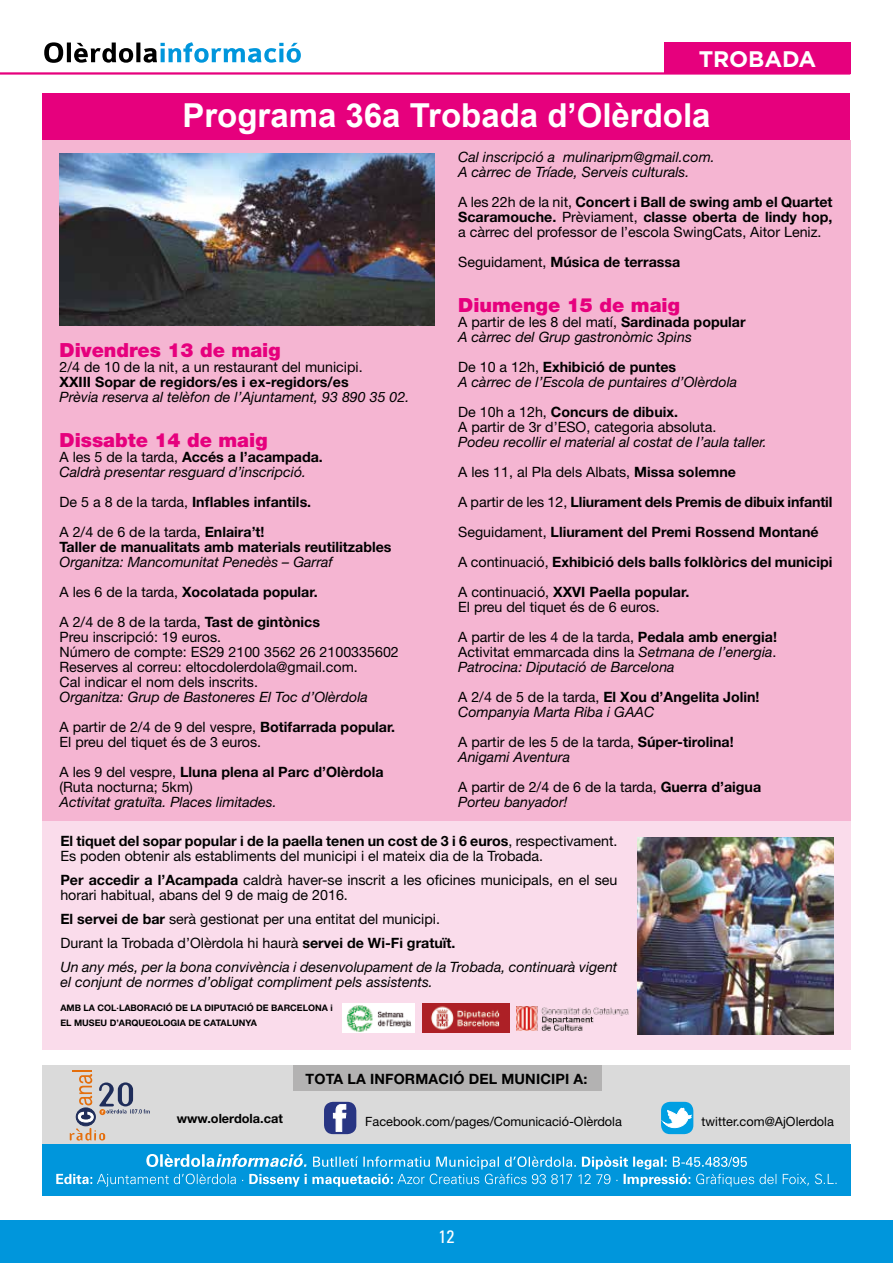
<style>
.page{position:relative;width:893px;height:1263px;background:#fff}
.page>*{position:absolute;margin:0;border:0;box-sizing:border-box;transform-origin:0 0}
.t1{font:700 33px "Arial";color:#fff}
.t2{font:700 22.5px "Gotham";letter-spacing:-.005em;color:#fff}
.t3{font:900 19.5px "Helvetica Neue";color:#e6007d}
.t4{font:condensed 18px "Univers";color:#fff}
.t5{font:14.25px/15px "Helvetica Neue";color:#000}
.t6{font:italic 14.25px/15px "Helvetica Neue";color:#000}
.t7{font:700 14.25px/30px "Helvetica Neue";color:#000}
.t8{font:12.75px "Helvetica Neue";color:#000}
.t9{font:700 12.75px "Helvetica Neue";color:#000}
.t10{font:700 9px/15px "Helvetica Neue";color:#000}
.s1{font-style:normal}
.s2{font-weight:700;font-style:normal}
.s3{font-weight:700}
.s4{font-weight:400}
.s5{font-weight:400;font-style:italic}
.s6{font-style:italic}
</style>
<div class="page">
<div style="left:0;top:1220px;width:893px;height:43px;background:#0096dc"></div>
<svg style="left:44px;top:42px;width:257px;height:21px"></svg>
<div style="left:43px;top:1065px;width:807px;height:80px;background:#dadada"></div>
<div style="left:324px;top:1102px;width:32px;height:32px;background:#283583;border-radius:9px"></div>
<svg style="left:333px;top:1104px;width:14px;height:28px"></svg>
<div style="left:661px;top:1102px;width:32px;height:32px;background:#009fe3;border-radius:9px"></div>
<svg style="left:663px;top:1107px;width:29px;height:21px"></svg>
<hr style="left:72px;top:1070px;width:20px;height:2px;background:#e46e0c">
<svg style="left:70px;top:1074px;width:80px;height:66px"></svg>
<div style="left:293px;top:1065px;width:309px;height:26px;background:#b3b2b2"></div>
<div style="left:43px;top:1145px;width:808px;height:51px;background:#0096dc"></div>
<svg style="left:56px;top:1154px;width:780px;height:33px"></svg>
<div style="left:43px;top:800px;width:808px;height:250px;background:#fadceb"></div>
<div style="left:43px;top:94px;width:807px;height:46px;background:#e6007d"></div>
<img style="left:637px;top:837px;width:196px;height:197px">
<div style="left:43px;top:140px;width:808px;height:681px;background:#f5b5d2"></div>
<img style="left:60px;top:154px;width:375px;height:171px">
<img style="left:517px;top:1006px;width:112px;height:25px">
<img style="left:422px;top:1003px;width:87px;height:30px">
<hr style="left:0;top:72px;width:850px;height:3px;background:#e6007d">
<div style="left:664px;top:43px;width:186px;height:31px;background:#e6007d"></div>
<div style="left:342px;top:1003px;width:73px;height:30px;background:#fff"></div>
<img style="left:346px;top:1005px;width:66px;height:27px">
<h2 class="t2" style="left:699px;top:46px;width:119px">TROBADA</h2>
<h1 class="t1" style="left:182px;top:94px;width:530px">Programa 36a Trobada d’Olèrdola</h1>
<h3 class="t3" style="left:60px;top:339px;width:223px">Divendres 13 de maig</h3>
<p class="t5" style="left:60px;top:360px;width:305px">2/4 de 10 de la nit, a un restaurant del municipi.</p>
<p class="t7" style="left:60px;top:367px;width:291px">XXIII Sopar de regidors/es i ex-regidors/es</p>
<p class="t6" style="left:60px;top:390px;width:351px">Prèvia reserva al telèfon de l’Ajuntament, 93 890 35 02.</p>
<h3 class="t3" style="left:60px;top:429px;width:210px">Dissabte 14 de maig</h3>
<p class="t6" style="left:60px;top:450px;width:265px"><span class="s1">A les 5 de la tarda,</span> <span class="s2">Accés a l’acampada.<br></span>Caldrà presentar resguard d’inscripció.</p>
<p class="t5" style="left:60px;top:487px;width:253px;line-height:30px">De 5 a 8 de la tarda, <span class="s3">Inflables infantils.<br></span>A 2/4 de 6 de la tarda, <span class="s3">Enlaira’t!</span></p>
<p class="t7" style="left:60px;top:532px;width:334px">Taller de manualitats amb materials reutilitzables</p>
<p class="t6" style="left:60px;top:547px;width:275px;line-height:30px">Organitza: Mancomunitat Penedès – Garraf<br><span class="s1">A les 6 de la tarda,</span> <span class="s2">Xocolatada popular.<br></span><span class="s1">A 2/4 de 8 de la tarda,</span> <span class="s2">Tast de gintònics</span></p>
<p class="t5" style="left:60px;top:630px;width:341px">Preu inscripció: 19 euros.<br>Número de compte: ES29 2100 3562 26 2100335602<br>Reserves al correu: eltocdolerdola@gmail.com.<br>Cal indicar el nom dels inscrits.</p>
<p class="t6" style="left:60px;top:682px;width:337px;line-height:30px">Organitza: Grup de Bastoneres El Toc d’Olèrdola<br><span class="s1">A partir de 2/4 de 9 del vespre,</span> <span class="s2">Botifarrada popular.</span></p>
<p class="t5" style="left:60px;top:727px;width:326px;line-height:30px">El preu del tiquet és de 3 euros.<br>A les 9 del vespre, <span class="s3">Lluna plena al Parc d’Olèrdola</span></p>
<p class="t5" style="left:60px;top:780px;width:135px">(Ruta nocturna; 5km)</p>
<p class="t6" style="left:60px;top:795px;width:219px">Activitat gratuïta. Places limitades.</p>
<p class="t6" style="left:458px;top:149px;width:258px">Cal inscripció a mulinaripm@gmail.com.<br>A càrrec de Tríade, Serveis culturals.</p>
<p class="t5" style="left:458px;top:194px;width:376px;text-align:justify">A les 22h de la nit, <span class="s3">Concert i Ball de swing amb el Quartet Scaramouche.</span> Prèviament, <span class="s3">classe oberta de lindy hop, </span>a càrrec del professor de l’escola SwingCats, Aitor Leniz.</p>
<p class="t7" style="left:458px;top:247px;width:224px"><span class="s4">Seguidament,</span> Música de terrassa</p>
<h3 class="t3" style="left:458px;top:294px;width:223px">Diumenge 15 de maig</h3>
<p class="t6" style="left:458px;top:314px;width:289px"><span class="s1">A partir de les 8 del matí,</span> <span class="s2">Sardinada popular<br></span>A càrrec del Grup gastronòmic 3pins</p>
<p class="t6" style="left:458px;top:359px;width:281px"><span class="s1">De 10 a 12h,</span> <span class="s2">Exhibició de puntes<br></span>A càrrec de l’Escola de puntaires d’Olèrdola</p>
<p class="t5" style="left:458px;top:404px;width:260px">De 10h a 12h, <span class="s3">Concurs de dibuix.<br></span>A partir de 3r d’ESO, categoria absoluta.</p>
<p class="t7" style="left:458px;top:427px;width:376px"><span class="s5">Podeu recollir el material al costat de l’aula taller.<br></span><span class="s4">A les 11, al Pla dels Albats,</span> Missa solemne<br><span class="s4">A partir de les 12,</span> Lliurament dels Premis de dibuix infantil <span class="s4">Seguidament,</span> Lliurament del Premi Rossend Montané<br><span class="s4">A continuació,</span> Exhibició dels balls folklòrics del municipi <span class="s4">A continuació,</span> XXVI Paella popular.</p>
<p class="t5" style="left:458px;top:592px;width:320px;line-height:30px">El preu del tiquet és de 6 euros.<br>A partir de les 4 de la tarda, <span class="s3">Pedala amb energia!</span></p>
<p class="t6" style="left:458px;top:644px;width:320px"><span class="s1">Activitat emmarcada dins la</span> Setmana de l’energia<span class="s1">.<br></span>Patrocina: Diputació de Barcelona</p>
<p class="t6" style="left:458px;top:689px;width:303px"><span class="s1">A 2/4 de 5 de la tarda,</span> <span class="s2">El Xou d’Angelita Jolin!<br></span>Companyia Marta Riba i GAAC</p>
<p class="t5" style="left:458px;top:734px;width:277px">A partir de les 5 de la tarda, <span class="s3">Súper-tirolina!<br></span><span class="s6">Anigami Aventura</span></p>
<p class="t5" style="left:458px;top:779px;width:304px">A partir de 2/4 de 6 de la tarda, <span class="s3">Guerra d’aigua<br></span><span class="s6">Porteu banyador!</span></p>
<p class="t5" style="left:60px;top:834px;width:559px"><span class="s3">El tiquet del sopar popular i de la paella tenen un cost de 3 i 6 euros</span>, respectivament.<br>Es poden obtenir als establiments del municipi i el mateix dia de la Trobada.</p>
<p class="t5" style="left:60px;top:873px;width:559px"><span class="s3">Per accedir a l’Acampada</span> caldrà haver-se inscrit a les oficines municipals, en el seu horari habitual, abans del 9 de maig de 2016.</p>
<p class="t6" style="left:60px;top:907px;width:558px;line-height:24px"><span class="s2">El servei de bar</span> <span class="s1">serà gestionat per una entitat del municipi.<br>Durant la Trobada d’Olèrdola hi haurà</span> <span class="s2">servei de Wi-Fi gratuït.<br></span>Un any més, per la bona convivència i desenvolupament de la Trobada, continuarà vigent</p>
<p class="t6" style="left:60px;top:975px;width:374px">el conjunt de normes d’obligat compliment pels assistents.</p>
<p class="t10" style="left:60px;top:1000px;width:274px">AMB LA COL·LABORACIÓ DE LA DIPUTACIÓ DE BARCELONA i<br>EL MUSEU D’ARQUEOLOGIA DE CATALUNYA</p>
<p class="t7" style="left:306px;top:1063px;width:283px">TOTA LA INFORMACIÓ DEL MUNICIPI A:</p>
<p class="t9" style="left:177px;top:1110px;width:107px">www.olerdola.cat</p>
<p class="t8" style="left:365px;top:1114px;width:258px">Facebook.com/pages/Comunicació-Olèrdola</p>
<p class="t8" style="left:702px;top:1114px;width:134px">twitter.com@AjOlerdola</p>
<p class="t4" style="left:438px;top:1225px;width:17px">12</p>
</div>
